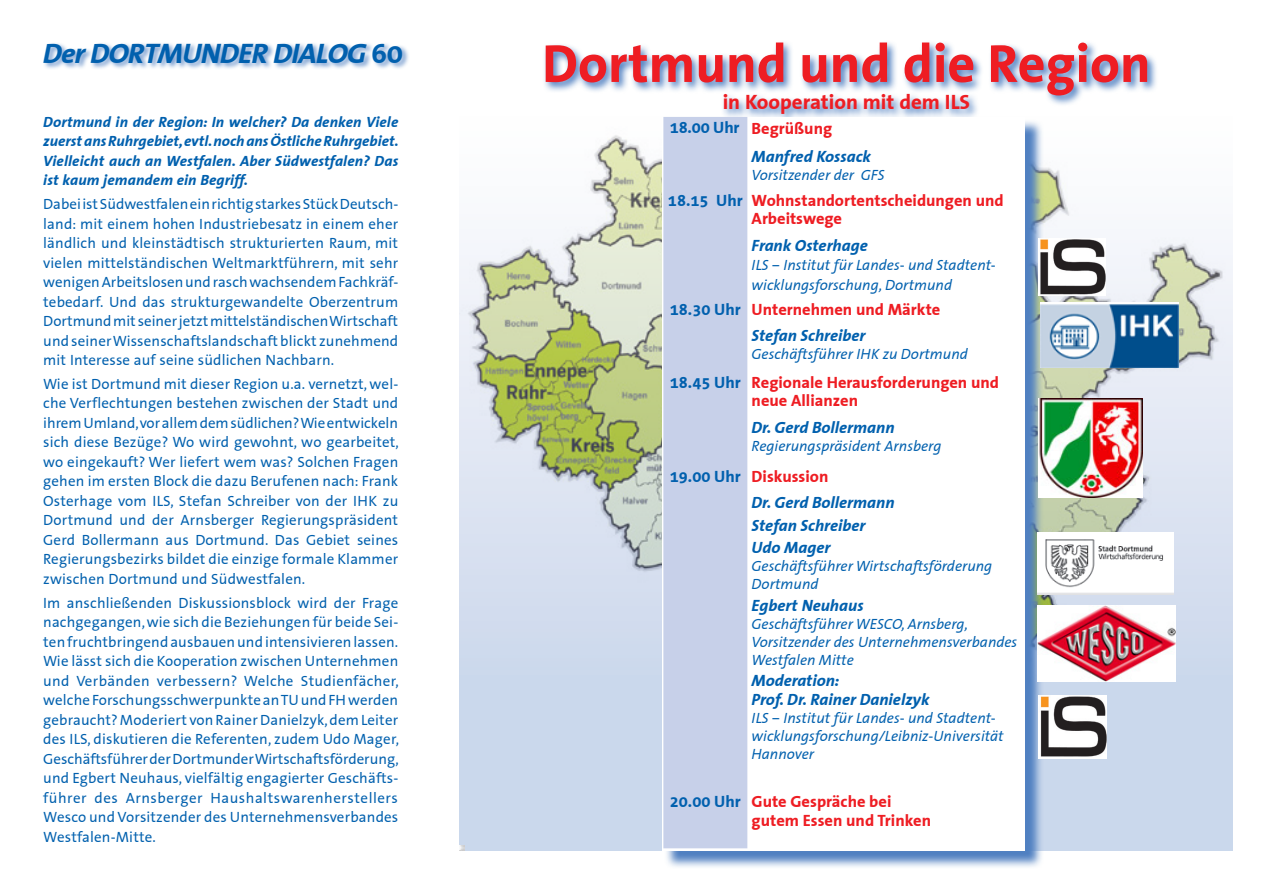
<style>
.page{position:relative;width:1263px;height:893px;background:#fff}
.page>*{position:absolute;margin:0;border:0;box-sizing:border-box;transform-origin:0 0}
.t1{font:700 54px "The Sans Correspondence";color:#ee1d23}
.t2{font:italic 700 28.5px "The Sans Correspondence";letter-spacing:-.03em;color:#0160ae;scale:1.04 1}
.t3{font:700 21px "The Sans Correspondence";color:#ee1d23}
.funktion{font:700 16.5px/18px "The Sans Correspondence";color:#ee1d23}
.funktion-2{font:italic 700 16.5px "The Sans Correspondence";color:#0160ae}
.t4{font:700 16.5px "The Sans Correspondence";color:#0160ae}
.text{font:15px/19.5px "The Sans Correspondence";letter-spacing:.01em;color:#0160ae;text-align:justify}
.funktion-3{font:italic 15px/18px "The Sans Correspondence";color:#0160ae}
.text-2{font:italic 700 15px/19.5px "The Sans Correspondence";letter-spacing:.01em;color:#0160ae;text-align:justify}
.s1{font-style:normal}
</style>
<div class="page">
<img style="left:459px;top:135px;width:773px;height:716px">
<svg style="left:544px;top:42px;width:612px;height:75px"></svg>
<div style="left:42px;top:42px;width:368px;height:29px;background:#5080c1;opacity:.75"></div>
<svg style="left:664px;top:121px;width:379px;height:746px;background:#7ea1c9"></svg>
<div style="left:662px;top:117px;width:363px;height:733px;background:#fff"></div>
<div style="left:663px;top:117px;width:84px;height:731px;background:#c7d0e9"></div>
<img style="left:1039px;top:398px;width:103px;height:100px">
<img style="left:1037px;top:605px;width:138px;height:77px">
<img style="left:1038px;top:696px;width:69px;height:62px">
<img style="left:1037px;top:532px;width:137px;height:63px">
<img style="left:1041px;top:303px;width:137px;height:65px">
<img style="left:1039px;top:238px;width:67px;height:58px">
<p class="t2" style="left:43px;top:39px;width:348px">Der DORTMUNDER DIALOG <span class="s1">60</span></p>
<p class="text-2" style="left:43px;top:113px;width:357px">Dortmund in der Region: In welcher? Da denken Viele zuerst ans Ruhrgebiet, evtl. noch ans Östliche Ruhrgebiet.<br>Vielleicht auch an Westfalen. Aber Südwestfalen? Das ist kaum jemandem ein Begriff.</p>
<p class="text" style="left:43px;top:195px;width:357px">Dabei ist Südwestfalen ein richtig starkes Stück Deutsch&shy;land: mit einem hohen Industriebesatz in einem eher ländlich und kleinstädtisch strukturierten Raum, mit vielen mittelständischen Weltmarktführern, mit sehr wenigen Arbeitslosen und rasch wachsendem Fachkräf&shy;tebedarf. Und das strukturgewandelte Oberzentrum Dortmund mit seiner jetzt mittelständischen Wirtschaft und seiner Wissenschaftslandschaft blickt zunehmend mit Interesse auf seine südlichen Nachbarn.</p>
<p class="text" style="left:43px;top:375px;width:357px">Wie ist Dortmund mit dieser Region u.a. vernetzt, wel&shy;che Verflechtungen bestehen zwischen der Stadt und ihrem Umland, vor allem dem südlichen? Wie entwickeln sich diese Bezüge? Wo wird gewohnt, wo gearbeitet, wo eingekauft? Wer liefert wem was? Solchen Fragen gehen im ersten Block die dazu Berufenen nach: Frank Osterhage vom ILS, Stefan Schreiber von der IHK zu Dortmund und der Arnsberger Regierungspräsident Gerd Bollermann aus Dortmund. Das Gebiet seines Regierungsbezirks bildet die einzige formale Klammer zwischen Dortmund und Südwestfalen.</p>
<p class="text" style="left:43px;top:593px;width:357px">Im anschließenden Diskussionsblock wird der Frage nachgegangen, wie sich die Beziehungen für beide Sei&shy;ten fruchtbringend ausbauen und intensivieren lassen.<br>Wie lässt sich die Kooperation zwischen Unternehmen und Verbänden verbessern? Welche Studienfächer, welche Forschungsschwerpunkte an TU und FH werden gebraucht? Moderiert von Rainer Danielzyk, dem Leiter des ILS, diskutieren die Referenten, zudem Udo Mager, Geschäftsführer der Dortmunder Wirtschaftsförderung, und Egbert Neuhaus, vielfältig engagierter Geschäfts&shy;führer des Arnsberger Haushaltswarenherstellers Wesco und Vorsitzender des Unternehmensverbandes Westfalen-Mitte.</p>
<p class="t1" style="left:542px;top:35px;width:610px">Dortmund und die Region</p>
<p class="t3" style="left:723px;top:91px;width:249px">in Kooperation mit dem ILS</p>
<p class="t4" style="left:670px;top:119px;width:71px">18.00 Uhr</p>
<p class="funktion" style="left:752px;top:120px;width:82px">Begrüßung</p>
<p class="funktion-2" style="left:752px;top:147px;width:121px">Manfred Kossack</p>
<p class="funktion-3" style="left:752px;top:166px;width:134px">Vorsitzender der GFS</p>
<p class="t4" style="left:668px;top:192px;width:76px">18.15 Uhr</p>
<p class="funktion" style="left:752px;top:192px;width:254px">Wohnstandortentscheidungen und<br>Arbeitswege</p>
<p class="funktion-2" style="left:752px;top:236px;width:118px">Frank Osterhage</p>
<p class="funktion-3" style="left:752px;top:256px;width:246px;line-height:19.5px">ILS – Institut für Landes- und Stadtent&shy;wicklungsforschung, Dortmund</p>
<p class="t4" style="left:670px;top:300px;width:73px">18.30 Uhr</p>
<p class="funktion" style="left:752px;top:301px;width:190px">Unternehmen und Märkte</p>
<p class="funktion-2" style="left:752px;top:327px;width:115px">Stefan Schreiber</p>
<p class="funktion-3" style="left:752px;top:346px;width:218px">Geschäftsführer IHK zu Dortmund</p>
<p class="t4" style="left:670px;top:374px;width:73px">18.45 Uhr</p>
<p class="funktion" style="left:752px;top:374px;width:249px">Regionale Herausforderungen und neue Allianzen</p>
<p class="funktion-2" style="left:752px;top:419px;width:144px">Dr. Gerd Bollermann</p>
<p class="funktion-3" style="left:752px;top:437px;width:191px">Regierungspräsident Arnsberg</p>
<p class="t4" style="left:670px;top:468px;width:73px">19.00 Uhr</p>
<p class="funktion" style="left:752px;top:468px;width:78px">Diskussion</p>
<p class="funktion-2" style="left:752px;top:494px;width:144px">Dr. Gerd Bollermann</p>
<p class="funktion-2" style="left:752px;top:516px;width:115px">Stefan Schreiber</p>
<p class="funktion-2" style="left:752px;top:539px;width:80px">Udo Mager</p>
<p class="funktion-3" style="left:752px;top:557px;width:242px">Geschäftsführer Wirtschaftsförderung<br>Dortmund</p>
<p class="funktion-2" style="left:752px;top:597px;width:113px">Egbert Neuhaus</p>
<p class="funktion-3" style="left:752px;top:616px;width:267px">Geschäftsführer WESCO, Arnsberg,<br>Vorsitzender des Unternehmensverbandes<br>Westfalen Mitte</p>
<p class="funktion-2" style="left:752px;top:672px;width:89px">Moderation:</p>
<p class="funktion-2" style="left:752px;top:691px;width:180px">Prof. Dr. Rainer Danielzyk</p>
<p class="funktion-3" style="left:752px;top:710px;width:253px">ILS – Institut für Landes- und Stadtent&shy;wicklungsforschung/Leibniz-Universität<br>Hannover</p>
<p class="t4" style="left:670px;top:792px;width:73px">20.00 Uhr</p>
<p class="funktion" style="left:752px;top:792px;width:181px;line-height:19.5px">Gute Gespräche bei gutem Essen und Trinken</p>
</div>
